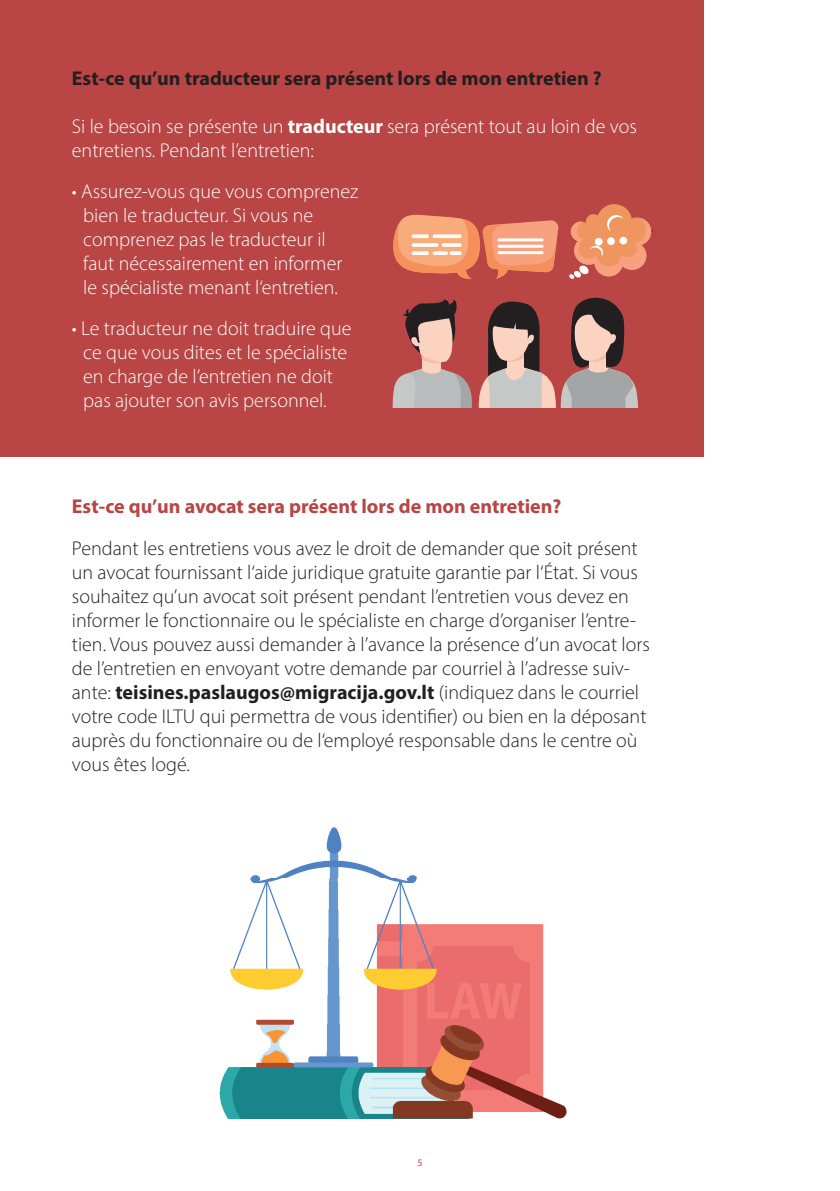
<style>
.page{position:relative;width:840px;height:1191px;background:#fff}
.page>*{position:absolute;margin:0;border:0;box-sizing:border-box;transform-origin:0 0}
.t1{font:300 20px/24px "Myriad Pro";color:#231f20}
.t2{font:300 20px/24px "Myriad Pro";color:#fff}
.t3{font:700 20px "Myriad Pro";color:#231f20}
.t4{font:700 20px "Myriad Pro";color:#b94545}
.t5{font:10px "Myriad Pro";color:#b94545}
.s1{font-weight:700}
</style>
<div class="page">
<img style="left:219px;top:877px;width:348px;height:242px">
<img style="left:251px;top:827px;width:166px;height:50px">
<div style="left:0;top:0;width:703px;height:456px;background:#b94545"></div>
<svg style="left:392px;top:299px;width:79px;height:109px"></svg>
<svg style="left:478px;top:297px;width:159px;height:111px"></svg>
<svg style="left:703px;top:217px;width:1px;height:42px"></svg>
<svg style="left:393px;top:214px;width:165px;height:65px"></svg>
<svg style="left:432px;top:234px;width:29px;height:4px"></svg>
<svg style="left:411px;top:234px;width:18px;height:4px"></svg>
<svg style="left:441px;top:243px;width:20px;height:4px"></svg>
<svg style="left:411px;top:243px;width:27px;height:4px"></svg>
<svg style="left:432px;top:251px;width:16px;height:4px"></svg>
<svg style="left:449px;top:251px;width:12px;height:4px"></svg>
<svg style="left:411px;top:251px;width:18px;height:4px"></svg>
<svg style="left:569px;top:204px;width:81px;height:75px"></svg>
<div style="left:594px;top:238px;width:8px;height:7px;background:#fff;border-radius:50%"></div>
<svg style="left:606px;top:237px;width:8px;height:8px"></svg>
<div style="left:619px;top:237px;width:8px;height:7px;background:#fff;border-radius:50%"></div>
<p class="t3" style="left:72px;top:66px;width:531px">Est-ce qu’un traducteur sera présent lors de mon entretien ?</p>
<p class="t2" style="left:72px;top:114px;width:566px">Si le besoin se présente un <span class="s1">traducteur</span> sera présent tout au loin de vos entretiens. Pendant l’entretien:</p>
<p class="t2" style="left:83px;top:179px;width:276px;text-indent:-11px">• Assurez-vous que vous comprenez bien le traducteur. Si vous ne comprenez pas le traducteur il faut nécessairement en informer le spécialiste menant l‘entretien.</p>
<p class="t2" style="left:83px;top:316px;width:269px;text-indent:-11px">• Le traducteur ne doit traduire que ce que vous dites et le spécialiste en charge de l’entretien ne doit pas ajouter son avis personnel.</p>
<p class="t4" style="left:72px;top:494px;width:491px">Est-ce qu’un avocat sera présent lors de mon entretien?</p>
<p class="t1" style="left:72px;top:535px;width:579px">Pendant les entretiens vous avez le droit de demander que soit présent un avocat fournissant l‘aide juridique gratuite garantie par l‘État. Si vous souhaitez qu’un avocat soit présent pendant l’entretien vous devez en informer le fonctionnaire ou le spécialiste en charge d’organiser l’entre&shy;tien. Vous pouvez aussi demander à l’avance la présence d’un avocat lors de l’entretien en envoyant votre demande par courriel à l’adresse suiv&shy;ante: <span class="s1">teisines.paslaugos@migracija.gov.lt</span> (indiquez dans le courriel votre code ILTU qui permettra de vous identifier) ou bien en la déposant auprès du fonctionnaire ou de l‘employé responsable dans le centre où vous êtes logé.</p>
<p class="t5" style="left:417px;top:1157px;width:7px">5</p>
</div>
